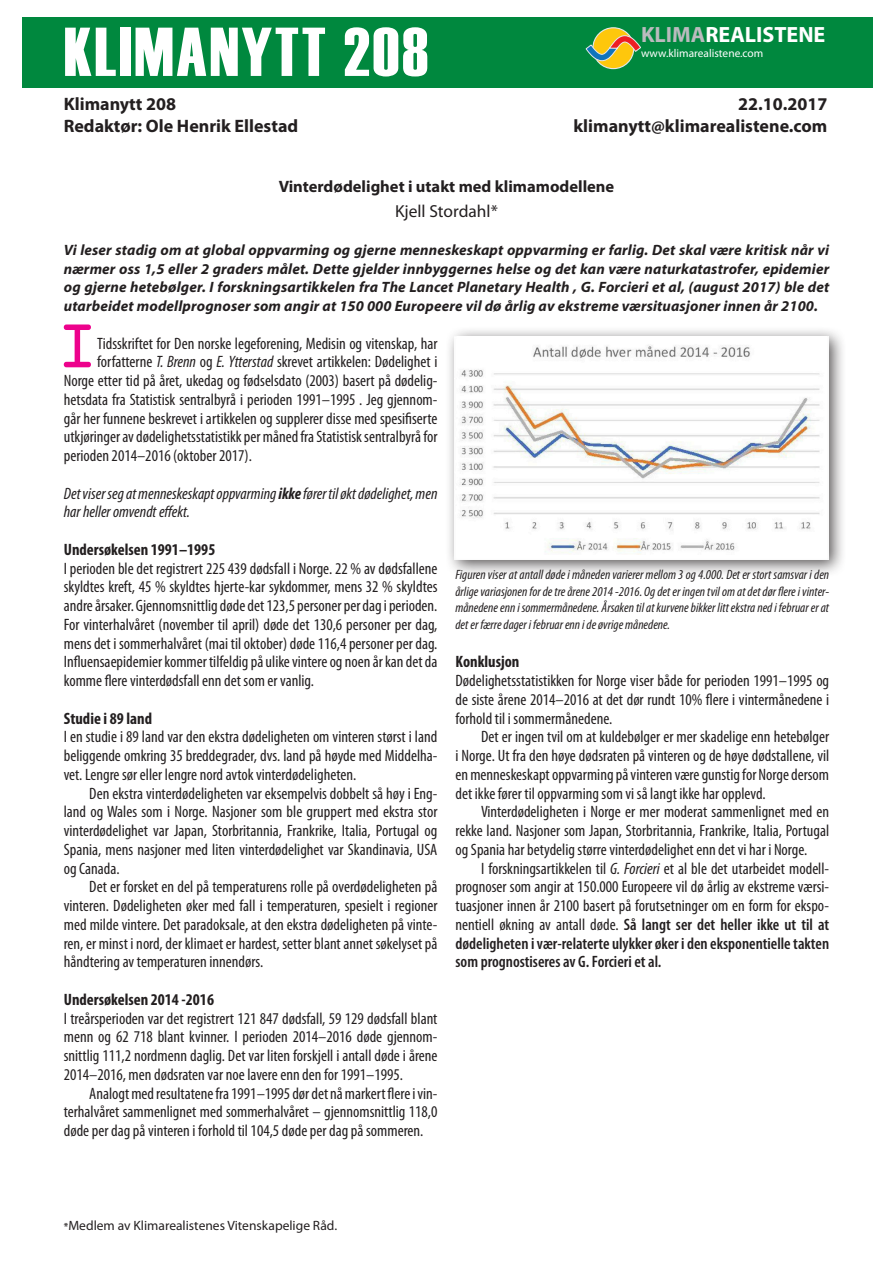
<style>
.page{position:relative;width:893px;height:1263px;background:#fff}
.page>*{position:absolute;margin:0;border:0;box-sizing:border-box;transform-origin:0 0}
.t1{font:69px "Haettenschweiler";letter-spacing:.04em;color:#fff}
.Tekst{font:55.05px "OCRA Std";color:#ed028c}
.t2{font:700 22.05px "Myriad Pro";color:#fff}
.t3{font:700 18px "Myriad Pro";color:#231f20}
.Forfatter{font:17.4px "Myriad Pro";color:#231f20}
.Tekst-2{font:condensed 16.5px/18.8px "Myriad Pro";color:#231f20;text-align:justify}
.Tekst-3{font:italic condensed 16.5px/18.8px "Myriad Pro";color:#231f20}
.Tekst-4{font:700 condensed 16.5px "Myriad Pro";color:#231f20}
.Tittel{font:700 16.5px "Myriad Pro";color:#231f20}
.Ingress{font:italic 700 15px/18.8px "Myriad Pro";letter-spacing:.01em;color:#231f20;text-align:justify}
.Tekst-5{font:italic condensed 13.5px/16.5px "Myriad Pro";color:#231f20;text-align:justify}
.t4{font:13.5px "Myriad Pro";color:#231f20}
.t5{font:11.4px "Myriad Pro";color:#fff}
.s1{color:#babbbe}
.s2{font-style:italic}
.s3{font-weight:700}
.s4{font-weight:600}
.s5{font-weight:600;font-size:10.5px}
</style>
<div class="page">
<div style="left:22px;top:17px;width:851px;height:70px;background:#00883e"></div>
<div style="left:593px;top:28px;width:41px;height:41px;background:#fec70c;border-radius:50%"></div>
<div style="left:592px;top:27px;width:42px;height:42px;border:1px solid #e6e7e9;border-radius:50%"></div>
<svg style="left:586px;top:35px;width:55px;height:35px"></svg>
<div style="left:445px;top:326px;width:402px;height:252px;background:#231f20;opacity:.75"></div>
<img style="left:455px;top:336px;width:373px;height:224px">
<p class="t1" style="left:64px;top:12px;width:366px">KLIMANYTT 208</p>
<p class="t2" style="left:641px;top:20px;width:186px"><span class="s1">KLIMA</span>REALISTENE</p>
<p class="t5" style="left:641px;top:46px;width:124px">www.klimarealistene.com</p>
<p class="t3" style="left:64px;top:92px;width:114px">Klimanytt 208</p>
<p class="t3" style="left:738px;top:92px;width:91px">22.10.2017</p>
<p class="t3" style="left:64px;top:114px;width:236px">Redaktør: Ole Henrik Ellestad</p>
<p class="t3" style="left:573px;top:114px;width:255px">klimanytt@klimarealistene.com</p>
<p class="Tittel" style="left:279px;top:176px;width:337px">Vinterdødelighet i utakt med klimamodellene</p>
<p class="Forfatter" style="left:395px;top:201px;width:104px">Kjell Stordahl*</p>
<p class="Ingress" style="left:64px;top:240px;width:767px">Vi leser stadig om at global oppvarming og gjerne menneskeskapt oppvarming er farlig. Det skal være kritisk når vi nærmer oss 1,5 eller 2 graders målet. Dette gjelder innbyggernes helse og det kan være naturkatastrofer, epidemier og gjerne hetebølger. I forskningsartikkelen fra The Lancet Planetary Health , G. Forcieri et al, (august 2017) ble det utarbeidet modellprognoser som angir at 150 000 Europeere vil dø årlig av ekstreme værsituasjoner innen år 2100.</p>
<p class="Tekst" style="left:58px;top:322px;width:41px">I</p>
<p class="Tekst-2" style="left:97px;top:333px;width:342px">Tidsskriftet for Den norske legeforening, Medisin og vitenskap, har</p>
<p class="Tekst-2" style="left:97px;top:352px;width:342px">forfatterne <span class="s2">T. Brenn</span> og <span class="s2">E. Ytterstad</span> skrevet artikkelen: Dødelighet i</p>
<p class="Tekst-2" style="left:64px;top:371px;width:375px">Norge etter tid på året, ukedag og fødselsdato (2003) basert på dødelig-</p>
<p class="Tekst-2" style="left:64px;top:390px;width:375px">hetsdata fra Statistisk sentralbyrå i perioden 1991–1995 . Jeg gjennom-</p>
<p class="Tekst-2" style="left:64px;top:408px;width:375px">går her funnene beskrevet i artikkelen og supplerer disse med spesifiserte</p>
<p class="Tekst-2" style="left:64px;top:427px;width:375px">utkjøringer av dødelighetsstatistikk per måned fra Statistisk sentralbyrå for</p>
<p class="Tekst-2" style="left:64px;top:446px;width:190px">perioden 2014–2016 (oktober 2017).</p>
<p class="Tekst-3" style="left:64px;top:483px;width:375px">Det viser seg at menneskeskapt oppvarming <span class="s3">ikke</span> fører til økt dødelighet, men har heller omvendt effekt.</p>
<p class="Tekst-4" style="left:64px;top:539px;width:153px">Undersøkelsen 1991–1995</p>
<p class="Tekst-2" style="left:64px;top:558px;width:375px">I perioden ble det registrert 225 439 dødsfall i Norge. 22 % av dødsfallene skyldtes kreft, 45 % skyldtes hjerte-kar sykdommer, mens 32 % skyldtes andre årsaker. Gjennomsnittlig døde det 123,5 personer per dag i perioden.<br>For vinterhalvåret (november til april) døde det 130,6 personer per dag, mens det i sommerhalvåret (mai til oktober) døde 116,4 personer per dag.<br>Influensaepidemier kommer tilfeldig på ulike vintere og noen år kan det da komme flere vinterdødsfall enn det som er vanlig.</p>
<p class="Tekst-4" style="left:64px;top:708px;width:90px">Studie i 89 land</p>
<p class="Tekst-2" style="left:64px;top:727px;width:375px">I en studie i 89 land var den ekstra dødeligheten om vinteren størst i land beliggende omkring 35 breddegrader, dvs. land på høyde med Middelha&shy;vet. Lengre sør eller lengre nord avtok vinterdødeligheten.</p>
<p class="Tekst-2" style="left:64px;top:783px;width:375px;text-indent:26px">Den ekstra vinterdødeligheten var eksempelvis dobbelt så høy i Eng&shy;land og Wales som i Norge. Nasjoner som ble gruppert med ekstra stor vinterdødelighet var Japan, Storbritannia, Frankrike, Italia, Portugal og Spania, mens nasjoner med liten vinterdødelighet var Skandinavia, USA og Canada.</p>
<p class="Tekst-2" style="left:64px;top:877px;width:375px;text-indent:26px">Det er forsket en del på temperaturens rolle på overdødeligheten på vinteren. Dødeligheten øker med fall i temperaturen, spesielt i regioner med milde vintere. Det paradoksale, at den ekstra dødeligheten på vinte&shy;ren, er minst i nord, der klimaet er hardest, setter blant annet søkelyset på håndtering av temperaturen innendørs.</p>
<p class="Tekst-4" style="left:64px;top:989px;width:152px">Undersøkelsen 2014 -2016</p>
<p class="Tekst-2" style="left:64px;top:1008px;width:375px">I treårsperioden var det registrert 121 847 dødsfall, 59 129 dødsfall blant menn og 62 718 blant kvinner. I perioden 2014–2016 døde gjennom&shy;snittlig 111,2 nordmenn daglig. Det var liten forskjell i antall døde i årene 2014–2016, men dødsraten var noe lavere enn den for 1991–1995.</p>
<p class="Tekst-2" style="left:64px;top:1083px;width:375px;text-indent:26px">Analogt med resultatene fra 1991–1995 dør det nå markert flere i vin&shy;terhalvåret sammenlignet med sommerhalvåret – gjennomsnittlig 118,0 døde per dag på vinteren i forhold til 104,5 døde per dag på sommeren.</p>
<p class="Tekst-5" style="left:455px;top:566px;width:375px">Figuren viser at antall døde i måneden varierer mellom 3 og 4.000. Det er stort samsvar i den årlige variasjonen for de tre årene 2014 -2016. Og det er ingen tvil om at det dør flere i vinter&shy;månedene enn i sommermånedene. Årsaken til at kurvene bikker litt ekstra ned i februar er at det er færre dager i februar enn i de øvrige månedene.</p>
<p class="Tekst-4" style="left:455px;top:651px;width:65px">Konklusjon</p>
<p class="Tekst-2" style="left:455px;top:671px;width:375px">Dødelighetsstatistikken for Norge viser både for perioden 1991–1995 og de siste årene 2014–2016 at det dør rundt 10% flere i vintermånedene i forhold til i sommermånedene.</p>
<p class="Tekst-2" style="left:455px;top:727px;width:375px;text-indent:26px">Det er ingen tvil om at kuldebølger er mer skadelige enn hetebølger i Norge. Ut fra den høye dødsraten på vinteren og de høye dødstallene, vil en menneskeskapt oppvarming på vinteren være gunstig for Norge dersom det ikke fører til oppvarming som vi så langt ikke har opplevd.</p>
<p class="Tekst-2" style="left:455px;top:802px;width:375px;text-indent:26px">Vinterdødeligheten i Norge er mer moderat sammenlignet med en rekke land. Nasjoner som Japan, Storbritannia, Frankrike, Italia, Portugal og Spania har betydelig større vinterdødelighet enn det vi har i Norge.</p>
<p class="Tekst-2" style="left:455px;top:858px;width:375px;text-indent:26px">I forskningsartikkelen til <span class="s2">G. Forcieri</span> et al ble det utarbeidet modell&shy;prognoser som angir at 150.000 Europeere vil dø årlig av ekstreme værsi&shy;tuasjoner innen år 2100 basert på forutsetninger om en form for ekspo&shy;nentiell økning av antall døde. <span class="s4">Så langt ser det heller ikke ut til at dødeligheten i vær-relaterte ulykker øker i den eksponentielle takten som prognostiseres av G. Forcieri et al.</span></p>
<p class="t4" style="left:64px;top:1217px;width:275px"><span class="s5">*</span>Medlem av Klimarealistenes Vitenskapelige Råd.</p>
</div>
